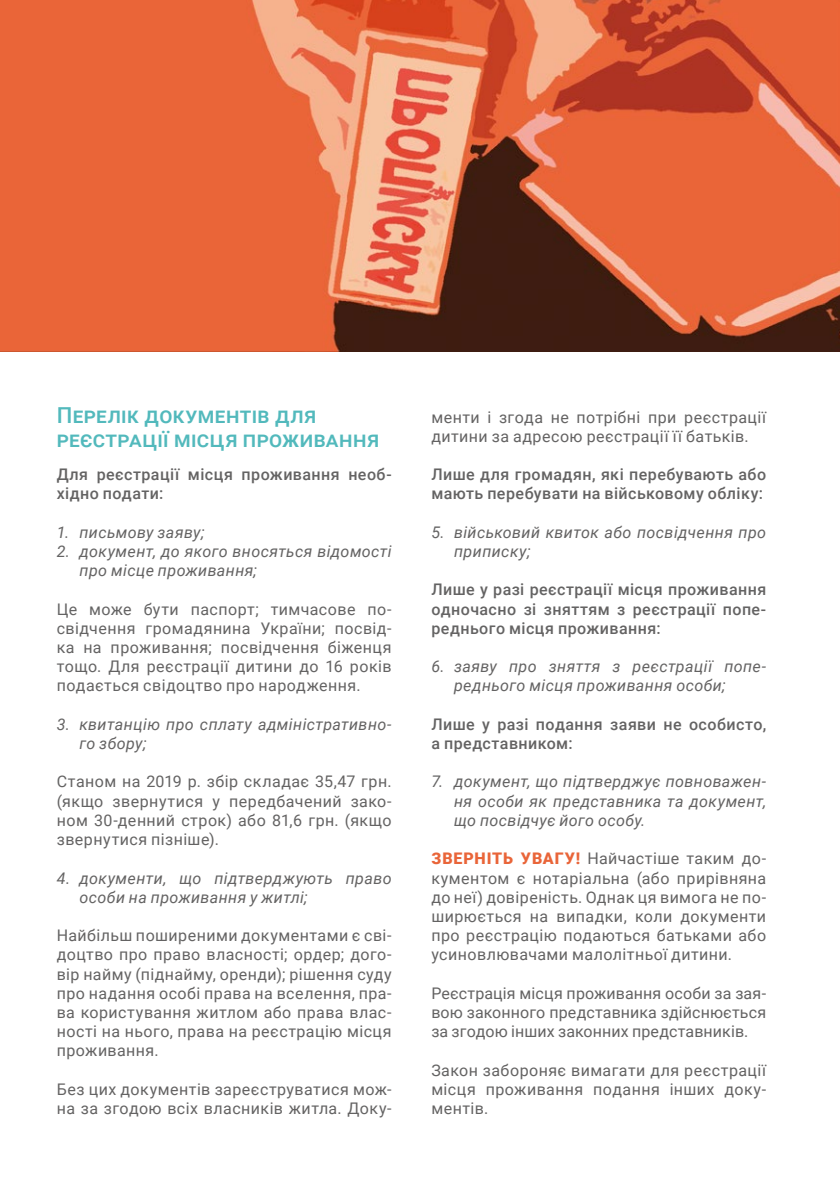
<style>
.page{position:relative;width:840px;height:1191px;background:#fff}
.page>*{position:absolute;margin:0;border:0;box-sizing:border-box;transform-origin:0 0}
.t1{font:500 22px/24px "Roboto";letter-spacing:.015em;color:#52b9bc}
.t2{font:16px/19.2px "Roboto";letter-spacing:.025em;color:#646363;text-align:justify}
.t3{font:italic 16px/19.2px "Roboto";letter-spacing:.025em;color:#646363}
.t4{font:500 16px/19.2px "Roboto";letter-spacing:.025em;color:#646363}
.s1{font-weight:900;color:#e96539}
</style>
<div class="page">
<img style="left:0;top:0;width:839px;height:351px">
<h1 class="t1" style="left:57px;top:402px;width:324px">Перелік документів для реєстрації місця проживання</h1>
<p class="t4" style="left:57px;top:464px;width:336px">Для реєстрації місця проживання необ&shy;хідно подати:</p>
<p class="t3" style="left:57px;top:522px;width:149px">1. письмову заяву;</p>
<p class="t3" style="left:79px;top:541px;width:313px;text-indent:-23px">2. документ, до якого вносяться відомості про місце проживання;</p>
<p class="t2" style="left:57px;top:599px;width:336px">Це може бути паспорт; тимчасове по&shy;свідчення громадянина України; посвід&shy;ка на проживання; посвідчення біженця тощо. Для реєстрації дитини до 16 років подається свідоцтво про народження.</p>
<p class="t3" style="left:79px;top:714px;width:313px;text-indent:-23px">3. квитанцію про сплату адміністративно&shy;го збору;</p>
<p class="t2" style="left:57px;top:771px;width:336px">Станом на 2019 р. збір складає 35,47 грн. (якщо звернутися у передбачений зако&shy;ном 30-денний строк) або 81,6 грн. (якщо звернутися пізніше).</p>
<p class="t3" style="left:79px;top:867px;width:313px;text-indent:-23px">4. документи, що підтверджують право особи на проживання у житлі;</p>
<p class="t2" style="left:57px;top:925px;width:336px">Найбільш поширеними документами є сві&shy;доцтво про право власності; ордер; дого&shy;вір найму (піднайму, оренди); рішення суду про надання особі права на вселення, пра&shy;ва користування житлом або права влас&shy;ності на нього, права на реєстрацію місця проживання.</p>
<p class="t2" style="left:57px;top:1079px;width:336px">Без цих документів зареєструватися мож&shy;на за згодою всіх власників житла. Доку-</p>
<p class="t2" style="left:431px;top:407px;width:336px">менти і згода не потрібні при реєстрації дитини за адресою реєстрації її батьків.</p>
<p class="t4" style="left:431px;top:464px;width:336px">Лише для громадян, які перебувають або мають перебувати на військовому обліку:</p>
<p class="t3" style="left:454px;top:522px;width:313px;text-indent:-23px">5. військовий квиток або посвідчення про приписку;</p>
<p class="t4" style="left:431px;top:579px;width:336px;text-align:justify">Лише у разі реєстрації місця проживання одночасно зі зняттям з реєстрації попе&shy;реднього місця проживання:</p>
<p class="t3" style="left:454px;top:656px;width:313px;text-indent:-23px">6. заяву про зняття з реєстрації попе&shy;реднього місця проживання особи;</p>
<p class="t4" style="left:431px;top:714px;width:336px">Лише у разі подання заяви не особисто, а представником:</p>
<p class="t3" style="left:454px;top:771px;width:313px;text-align:justify;text-indent:-23px">7. документ, що підтверджує повноважен&shy;ня особи як представника та документ, що посвідчує його особу.</p>
<p class="t2" style="left:431px;top:848px;width:336px"><span class="s1">ЗВЕРНІТЬ УВАГУ!</span> Найчастіше таким до&shy;кументом є нотаріальна (або прирівняна до неї) довіреність. Однак ця вимога не по&shy;ширюється на випадки, коли документи про реєстрацію подаються батьками або усиновлювачами малолітньої дитини.</p>
<p class="t2" style="left:431px;top:983px;width:336px">Реєстрація місця проживання особи за зая&shy;вою законного представника здійснюється за згодою інших законних представників.</p>
<p class="t2" style="left:431px;top:1059px;width:336px">Закон забороняє вимагати для реєстрації місця проживання подання інших доку&shy;ментів.</p>
</div>
